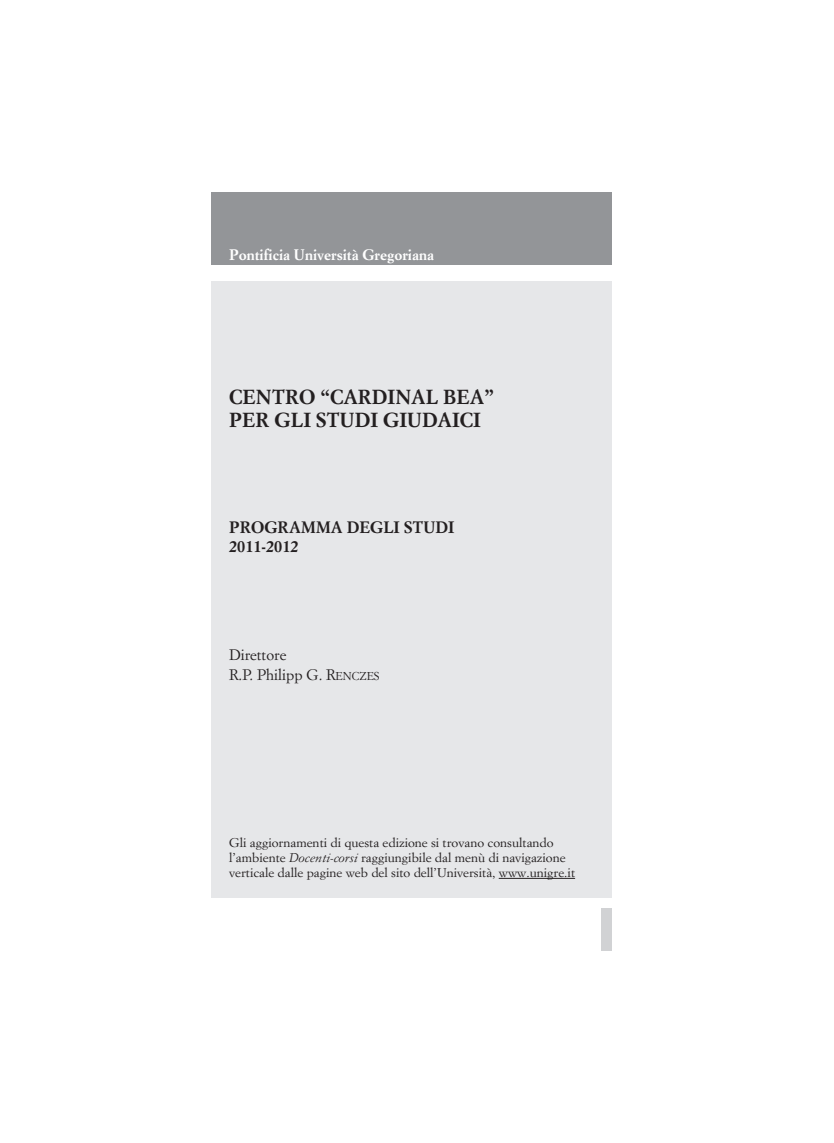
<style>
.page{position:relative;width:834px;height:1143px;background:#fff}
.page>*{position:absolute;margin:0;border:0;box-sizing:border-box;transform-origin:0 0}
.t1{font:700 20px/22.5px "Simoncini Garamond";color:#231f20}
.t2{font:700 16.25px/18.8px "Simoncini Garamond";color:#231f20}
.t3{font:700 15px "Simoncini Garamond";color:#fff}
.t4{font:15px/20px "Simoncini Garamond";color:#231f20}
.t5{font:12.5px/15px "Simoncini Garamond";color:#231f20;scale:1.05 1}
.s1{font-size:11.25px}
.s2{font-style:italic}
</style>
<div class="page">
<div style="left:211px;top:192px;width:401px;height:73px;background:#939598"></div>
<div style="left:601px;top:908px;width:11px;height:42px;background:#d1d2d4"></div>
<div style="left:211px;top:281px;width:401px;height:616px;background:#e6e7e9"></div>
<hr style="left:499px;top:878px;width:76px;height:1px;background:#231f20">
<p class="t3" style="left:229px;top:249px;width:206px">Pontificia Università Gregoriana</p>
<h1 class="t1" style="left:229px;top:387px;width:266px">CENTRO “CARDINAL BEA”<br>PER GLI STUDI GIUDAICI</h1>
<h2 class="t2" style="left:229px;top:519px;width:227px">PROGRAMMA DEGLI STUDI<br>2011-2012</h2>
<p class="t4" style="left:229px;top:645px;width:152px">Direttore<br>R.P. Philipp G. R<span class="s1">ENCZES</span></p>
<p class="t5" style="left:229px;top:836px;width:331px">Gli aggiornamenti di questa edizione si trovano consultando l’ambiente <span class="s2">Docenti-corsi</span> raggiungibile dal menù di navigazione verticale dalle pagine web del sito dell’Università, www.unigre.it</p>
</div>
